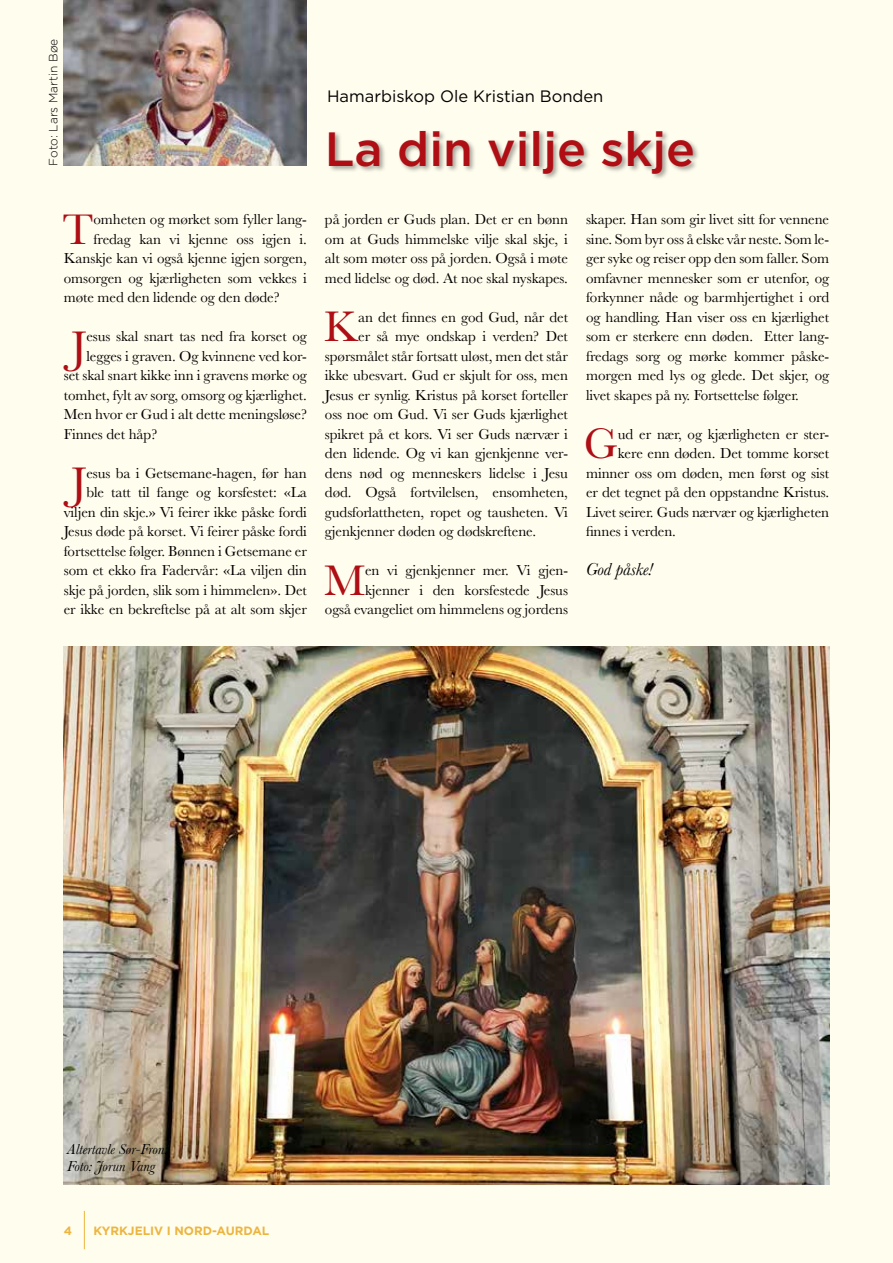
<style>
.page{position:relative;width:893px;height:1263px;background:#fffdee}
.page>*{position:absolute;margin:0;border:0;box-sizing:border-box;transform-origin:0 0}
.t1{font:500 48px "Gotham";color:#ae0e14}
.t2{font:44.4px "Baskerville";color:#ae0e14}
.t3{font:italic 18px "Baskerville";letter-spacing:-.005em;color:#000}
.t4{font:16.5px "Gotham";color:#000}
.t5{font:15px/19.5px "Baskerville";letter-spacing:-.005em;color:#000;text-align:right}
.t6{font:italic 15px/16.5px "Baskerville";color:#000}
.t7{font:700 12px "Gotham";color:#ecb53f}
.t8{font:300 12px "Gotham";color:#000}
</style>
<div class="page">
<hr style="left:84px;top:1211px;width:1px;height:38px;background:#ecb53f">
<div style="left:328px;top:129px;width:372px;height:51px;background:#000;opacity:.35"></div>
<img style="left:64px;top:0;width:242px;height:166px">
<img style="left:64px;top:646px;width:765px;height:538px">
<p class="t8" style="left:46px;top:166px;width:129px;rotate:-90deg">Foto: Lars Martin Bøe</p>
<p class="t4" style="left:327px;top:86px;width:278px">Hamarbiskop Ole Kristian Bonden</p>
<h1 class="t1" style="left:325px;top:117px;width:372px">La din vilje skje</h1>
<h2 class="t2" style="left:63px;top:201px;width:33px">T</h2>
<p class="t5" style="left:93px;top:210px;width:215px">omheten og mørket som fyller lang-</p>
<p class="t5" style="left:93px;top:229px;width:215px">fredag kan vi kjenne oss igjen i.</p>
<p class="t5" style="left:64px;top:249px;width:245px">Kanskje kan vi også kjenne igjen sorgen,</p>
<p class="t5" style="left:64px;top:268px;width:245px">omsorgen og kjærligheten som vekkes i</p>
<p class="t5" style="left:64px;top:288px;width:217px">møte med den lidende og den døde?</p>
<h2 class="t2" style="left:71px;top:318px;width:17px">J</h2>
<p class="t5" style="left:86px;top:327px;width:222px">esus skal snart tas ned fra korset og</p>
<p class="t5" style="left:86px;top:346px;width:222px">legges i graven. Og kvinnene ved kor-</p>
<p class="t5" style="left:64px;top:366px;width:245px">set skal snart kikke inn i gravens mørke og</p>
<p class="t5" style="left:64px;top:385px;width:245px">tomhet, fylt av sorg, omsorg og kjærlighet.</p>
<p class="t5" style="left:64px;top:405px;width:245px">Men hvor er Gud i alt dette meningsløse?</p>
<p class="t5" style="left:64px;top:424px;width:95px">Finnes det håp?</p>
<h2 class="t2" style="left:71px;top:454px;width:17px">J</h2>
<p class="t5" style="left:64px;top:463px;width:245px">esus ba i Getsemane-hagen, før han<br>ble tatt til fange og korsfestet: «La viljen din skje.» Vi feirer ikke påske fordi Jesus døde på korset. Vi feirer påske fordi fortsettelse følger. Bønnen i Getsemane er som et ekko fra Fadervår: «La viljen din skje på jorden, slik som i himmelen». Det er ikke en bekreftelse på at alt som skjer</p>
<p class="t5" style="left:325px;top:210px;width:245px;text-align:justify">på jorden er Guds plan. Det er en bønn om at Guds himmelske vilje skal skje, i alt som møter oss på jorden. Også i møte med lidelse og død. At noe skal nyskapes.</p>
<h2 class="t2" style="left:324px;top:298px;width:36px">K</h2>
<p class="t5" style="left:358px;top:307px;width:211px">an det finnes en god Gud, når det</p>
<p class="t5" style="left:358px;top:327px;width:211px">er så mye ondskap i verden? Det</p>
<p class="t5" style="left:325px;top:346px;width:245px">spørsmålet står fortsatt uløst, men det står</p>
<p class="t5" style="left:325px;top:366px;width:245px">ikke ubesvart. Gud er skjult for oss, men</p>
<p class="t5" style="left:325px;top:385px;width:245px">Jesus er synlig. Kristus på korset forteller</p>
<p class="t5" style="left:325px;top:405px;width:245px">oss noe om Gud. Vi ser Guds kjærlighet</p>
<p class="t5" style="left:325px;top:424px;width:245px">spikret på et kors. Vi ser Guds nærvær i</p>
<p class="t5" style="left:325px;top:444px;width:245px">den lidende. Og vi kan gjenkjenne ver-</p>
<p class="t5" style="left:325px;top:463px;width:245px">dens nød og menneskers lidelse i Jesu</p>
<p class="t5" style="left:325px;top:483px;width:245px">død. Også fortvilelsen, ensomheten,</p>
<p class="t5" style="left:325px;top:502px;width:245px">gudsforlattheten, ropet og tausheten. Vi</p>
<p class="t5" style="left:325px;top:522px;width:213px">gjenkjenner døden og dødskreftene.</p>
<h2 class="t2" style="left:324px;top:552px;width:43px">M</h2>
<p class="t5" style="left:325px;top:561px;width:245px">en vi gjenkjenner mer. Vi gjen&shy;kjenner i den korsfestede Jesus<br>også evangeliet om himmelens og jordens</p>
<p class="t5" style="left:586px;top:210px;width:245px;text-align:justify">skaper. Han som gir livet sitt for vennene sine. Som byr oss å elske vår neste. Som le&shy;ger syke og reiser opp den som faller. Som omfavner mennesker som er utenfor, og forkynner nåde og barmhjertighet i ord og handling. Han viser oss en kjærlighet som er sterkere enn døden. Etter lang&shy;fredags sorg og mørke kommer påske&shy;morgen med lys og glede. Det skjer, og livet skapes på ny. Fortsettelse følger.</p>
<h2 class="t2" style="left:584px;top:415px;width:36px">G</h2>
<p class="t5" style="left:618px;top:424px;width:213px">ud er nær, og kjærligheten er ster-</p>
<p class="t5" style="left:618px;top:444px;width:213px">kere enn døden. Det tomme korset</p>
<p class="t5" style="left:586px;top:463px;width:245px">minner oss om døden, men først og sist</p>
<p class="t5" style="left:586px;top:483px;width:245px">er det tegnet på den oppstandne Kristus.</p>
<p class="t5" style="left:586px;top:502px;width:245px">Livet seirer. Guds nærvær og kjærligheten</p>
<p class="t5" style="left:586px;top:522px;width:91px">finnes i verden.</p>
<p class="t3" style="left:586px;top:557px;width:68px">God påske!</p>
<p class="t6" style="left:67px;top:1141px;width:102px">Altertavle Sør-Fron.<br>Foto: Jorun Vang</p>
<p class="t7" style="left:64px;top:1222px;width:10px">4</p>
<p class="t7" style="left:94px;top:1222px;width:177px">KYRKJELIV I NORD-AURDAL</p>
</div>
